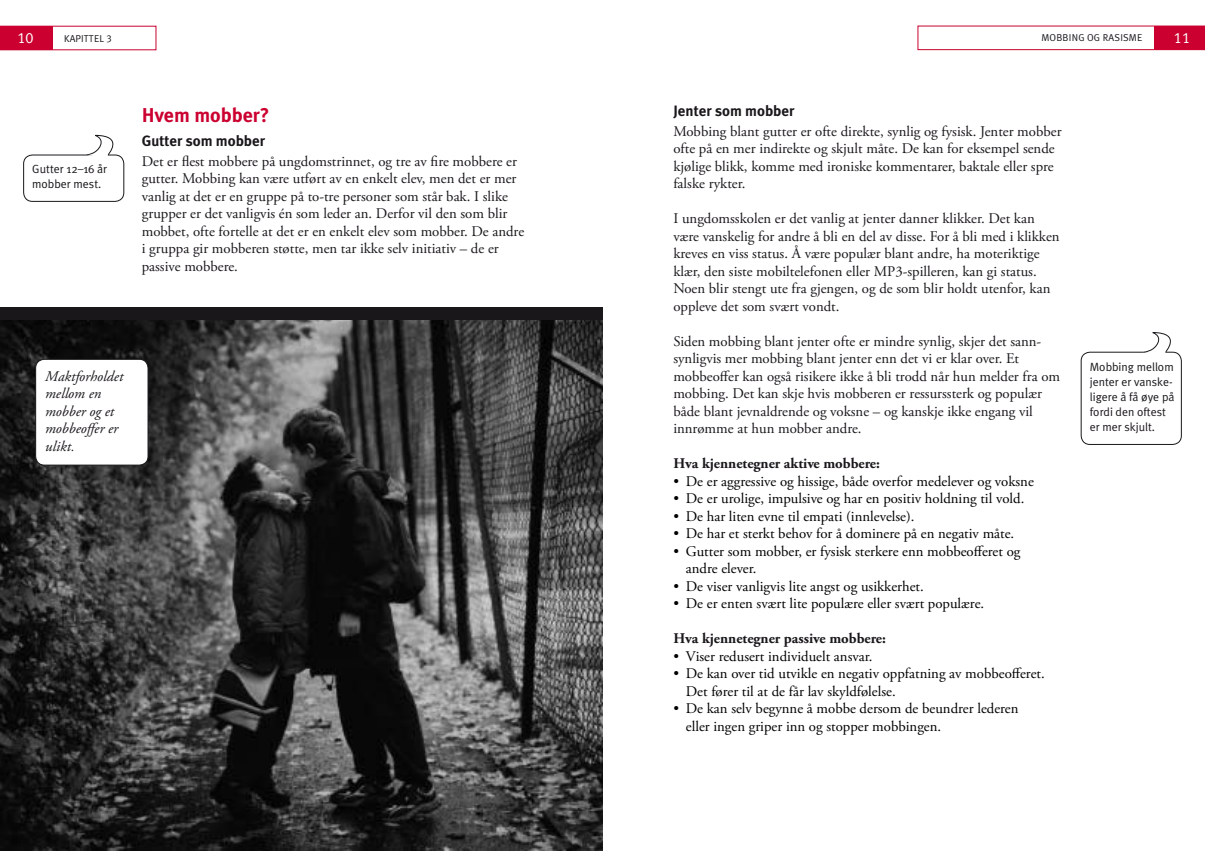
<style>
.page{position:relative;width:1205px;height:851px;background:#fff}
.page>*{position:absolute;margin:0;border:0;box-sizing:border-box;transform-origin:0 0}
.t1{font:700 20px "Meta Plus";color:#cb0030}
.t2{font:700 15px "Meta Plus";color:#1a171b}
.t3{font:15px "Meta Plus Normal Caps";color:#fff}
.t4{font:14.75px/17.5px "Adobe Garamond Pro";color:#1a171b}
.t5{font:14.75px/17.5px "Adobe Garamond Pro";color:#000}
.t6{font:700 14.75px "Adobe Garamond Pro";color:#1a171b}
.t7{font:italic 14.75px/17.5px "Adobe Garamond Pro";color:#1a171b}
.t8{font:11.88px/15px "Meta Plus Normal";color:#1a171b}
.t9{font:10px "Meta Plus Normal Caps";letter-spacing:.015em;color:#1a171b}
.t10{font:10px "Meta Plus Normal";letter-spacing:.01em;color:#1a171b}
.s1{font-family:"Meta Plus Normal Caps"}
</style>
<div class="page">
<svg style="left:53px;top:26px;width:103px;height:24px"></svg>
<div style="left:0;top:26px;width:53px;height:24px;background:#cb0030"></div>
<svg style="left:918px;top:26px;width:236px;height:24px"></svg>
<div style="left:1154px;top:26px;width:51px;height:24px;background:#cb0030"></div>
<div style="left:23px;top:155px;width:101px;height:46px;border:1px solid #1a171b;border-radius:9px"></div>
<svg style="left:84px;top:135px;width:38px;height:22px"></svg>
<div style="left:1081px;top:352px;width:100px;height:92px;border:1px solid #1a171b;border-radius:9px"></div>
<svg style="left:1141px;top:332px;width:38px;height:22px"></svg>
<img style="left:0;top:320px;width:602px;height:530px">
<div style="left:0;top:308px;width:602px;height:12px;background:#1a171b"></div>
<div style="left:36px;top:359px;width:112px;height:106px;background:#fff;border-radius:9px"></div>
<div style="left:35px;top:359px;width:113px;height:106px;border:1px solid #1a171b;border-radius:9px"></div>
<p class="t3" style="left:17px;top:29px;width:18px">10</p>
<p class="t9" style="left:1041px;top:32px;width:102px">MOBBING OG RASISME</p>
<p class="t3" style="left:1174px;top:29px;width:18px">11</p>
<p class="t10" style="left:64px;top:32px;width:49px">Kapittel <span class="s1">3</span></p>
<p class="t8" style="left:32px;top:161px;width:77px">Gutter 12–16 år mobber mest.</p>
<h1 class="t1" style="left:142px;top:103px;width:129px">Hvem mobber?</h1>
<p class="t2" style="left:142px;top:132px;width:125px">Gutter som mobber</p>
<p class="t4" style="left:142px;top:153px;width:384px">Det er flest mobbere på ungdomstrinnet, og tre av fire mobbere er gutter. Mobbing kan være utført av en enkelt elev, men det er mer vanlig at det er en gruppe på to-tre personer som står bak. I slike grupper er det vanligvis én som leder an. Derfor vil den som blir mobbet, ofte fortelle at det er en enkelt elev som mobber. De andre i gruppa gir mobberen støtte, men tar ikke selv initiativ – de er passive mobbere.</p>
<p class="t7" style="left:45px;top:367px;width:80px">Maktforholdet mellom en mobber og et mobbeoffer er ulikt.</p>
<p class="t2" style="left:673px;top:102px;width:123px">Jenter som mobber</p>
<p class="t4" style="left:673px;top:123px;width:390px">Mobbing blant gutter er ofte direkte, synlig og fysisk. Jenter mobber ofte på en mer indirekte og skjult måte. De kan for eksempel sende kjølige blikk, komme med ironiske kommentarer, baktale eller spre falske rykter.</p>
<p class="t4" style="left:673px;top:210px;width:388px">I ungdomsskolen er det vanlig at jenter danner klikker. Det kan være vanskelig for andre å bli en del av disse. For å bli med i klikken kreves en viss status. Å være populær blant andre, ha moteriktige klær, den siste mobiltelefonen eller MP3-spilleren, kan gi status.<br>Noen blir stengt ute fra gjengen, og de som blir holdt utenfor, kan oppleve det som svært vondt.</p>
<p class="t4" style="left:673px;top:333px;width:388px">Siden mobbing blant jenter ofte er mindre synlig, skjer det sann&shy;synligvis mer mobbing blant jenter enn det vi er klar over. Et mobbeoffer kan også risikere ikke å bli trodd når hun melder fra om mobbing. Det kan skje hvis mobberen er ressurssterk og populær både blant jevnaldrende og voksne – og kanskje ikke engang vil innrømme at hun mobber andre.</p>
<p class="t6" style="left:673px;top:455px;width:208px">Hva kjennetegner aktive mobbere:</p>
<p class="t5" style="left:686px;top:473px;width:349px">De er aggressive og hissige, både overfor medelever og voksne De er urolige, impulsive og har en positiv holdning til vold.<br>De har liten evne til empati (innlevelse).<br>De har et sterkt behov for å dominere på en negativ måte.<br>Gutter som mobber, er fysisk sterkere enn mobbeofferet og andre elever.<br>De viser vanligvis lite angst og usikkerhet.<br>De er enten svært lite populære eller svært populære.</p>
<p class="t6" style="left:673px;top:630px;width:214px">Hva kjennetegner passive mobbere:</p>
<p class="t5" style="left:686px;top:648px;width:360px">Viser redusert individuelt ansvar.<br>De kan over tid utvikle en negativ oppfatning av mobbeofferet.<br>Det fører til at de får lav skyldfølelse.<br>De kan selv begynne å mobbe dersom de beundrer lederen eller ingen griper inn og stopper mobbingen.</p>
<p class="t5" style="left:673px;top:473px;width:7px;text-align:justify">• • • • •</p>
<p class="t5" style="left:673px;top:578px;width:7px">• •</p>
<p class="t5" style="left:673px;top:648px;width:7px">• •</p>
<p class="t5" style="left:673px;top:700px;width:7px">•</p>
<p class="t8" style="left:1090px;top:359px;width:86px">Mobbing mellom jenter er vanske&shy;ligere å få øye på fordi den oftest er mer skjult.</p>
</div>
